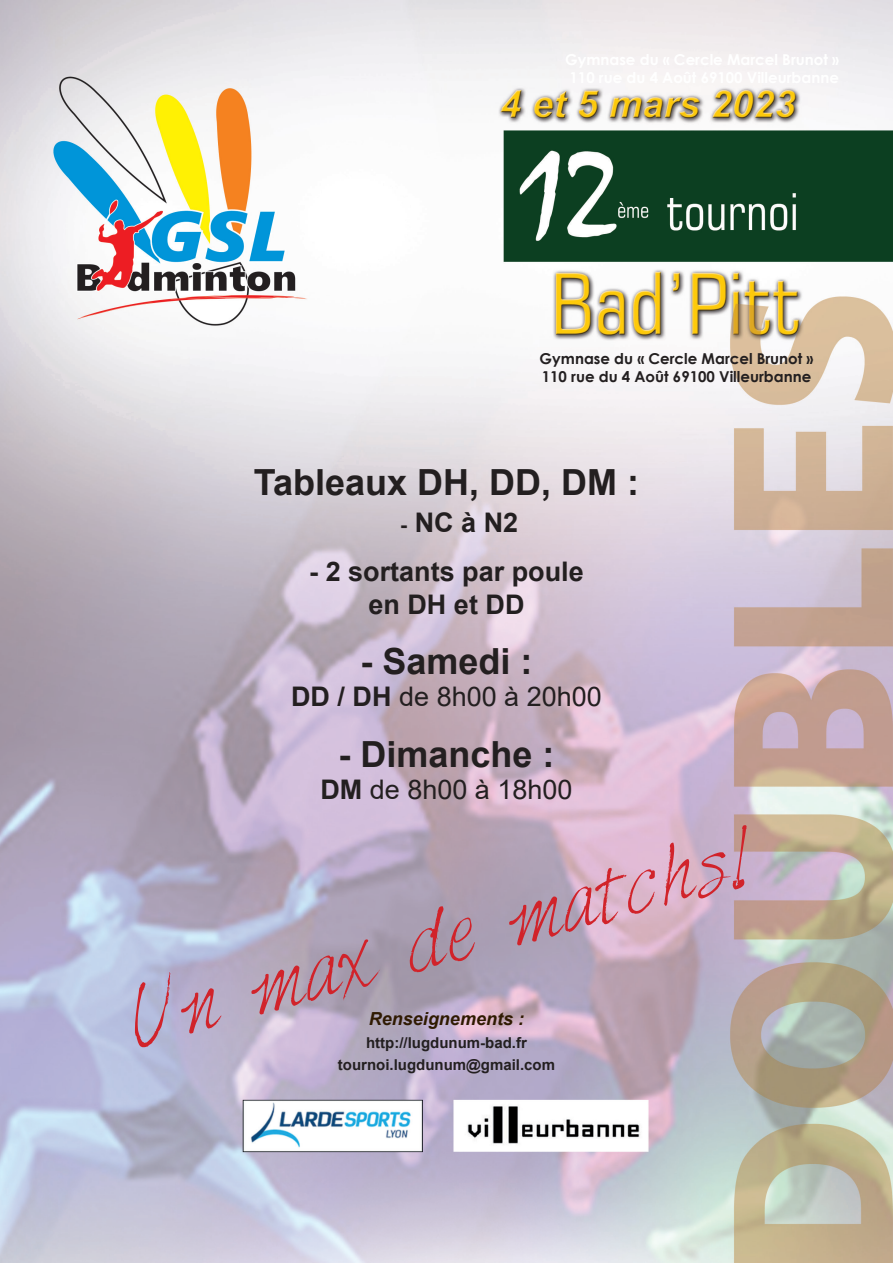
<style>
.page{position:relative;width:893px;height:1263px;background:#fff}
.page>*{position:absolute;margin:0;border:0;box-sizing:border-box;transform-origin:0 0}
.t1{font:72px "Harabara Hand";color:#d1232a}
.t2{font:700 36px "Arial";color:#231f20}
.t3{font:700 27px/32.4px "Arial";color:#231f20;text-align:center}
.t4{font:27px "Arial";color:#231f20}
.t5{font:italic 700 18px "Arial";color:#2f1a01}
.t6{font:700 15px/18px "Century Gothic";color:#231f20}
.t7{font:700 15px/22.2px "Arial";color:#231f20;text-align:center}
.s1{font-size:21px}
.s2{font-weight:700}
</style>
<div class="page">
<img style="left:0;top:0;width:893px;height:1263px">
<p class="t6" style="left:540px;top:349px;width:275px">Gymnase du « Cercle Marcel Brunot »<br>110 rue du 4 Août 69100 Villeurbanne</p>
<h2 class="t2" style="left:254px;top:457px;width:387px">Tableaux DH, DD, DM :</h2>
<h3 class="t3" style="left:400px;top:506px;width:120px"><span class="s1">-</span> NC à N2</h3>
<h3 class="t3" style="left:309px;top:556px;width:276px">- 2 sortants par poule en DH et DD</h3>
<h2 class="t2" style="left:360px;top:636px;width:174px">- Samedi :</h2>
<h3 class="t4" style="left:291px;top:678px;width:312px"><span class="s2">DD / DH</span> de 8h00 à 20h00</h3>
<h2 class="t2" style="left:338px;top:728px;width:218px">- Dimanche :</h2>
<h3 class="t4" style="left:320px;top:771px;width:254px"><span class="s2">DM</span> de 8h00 à 18h00</h3>
<h1 class="t1" style="left:121px;top:983px;width:646px;rotate:-15deg">Un max de matchs!</h1>
<p class="t5" style="left:369px;top:1007px;width:157px">Renseignements :</p>
<p class="t7" style="left:338px;top:1031px;width:219px">http://lugdunum-bad.fr tournoi.lugdunum@gmail.com</p>
</div>
